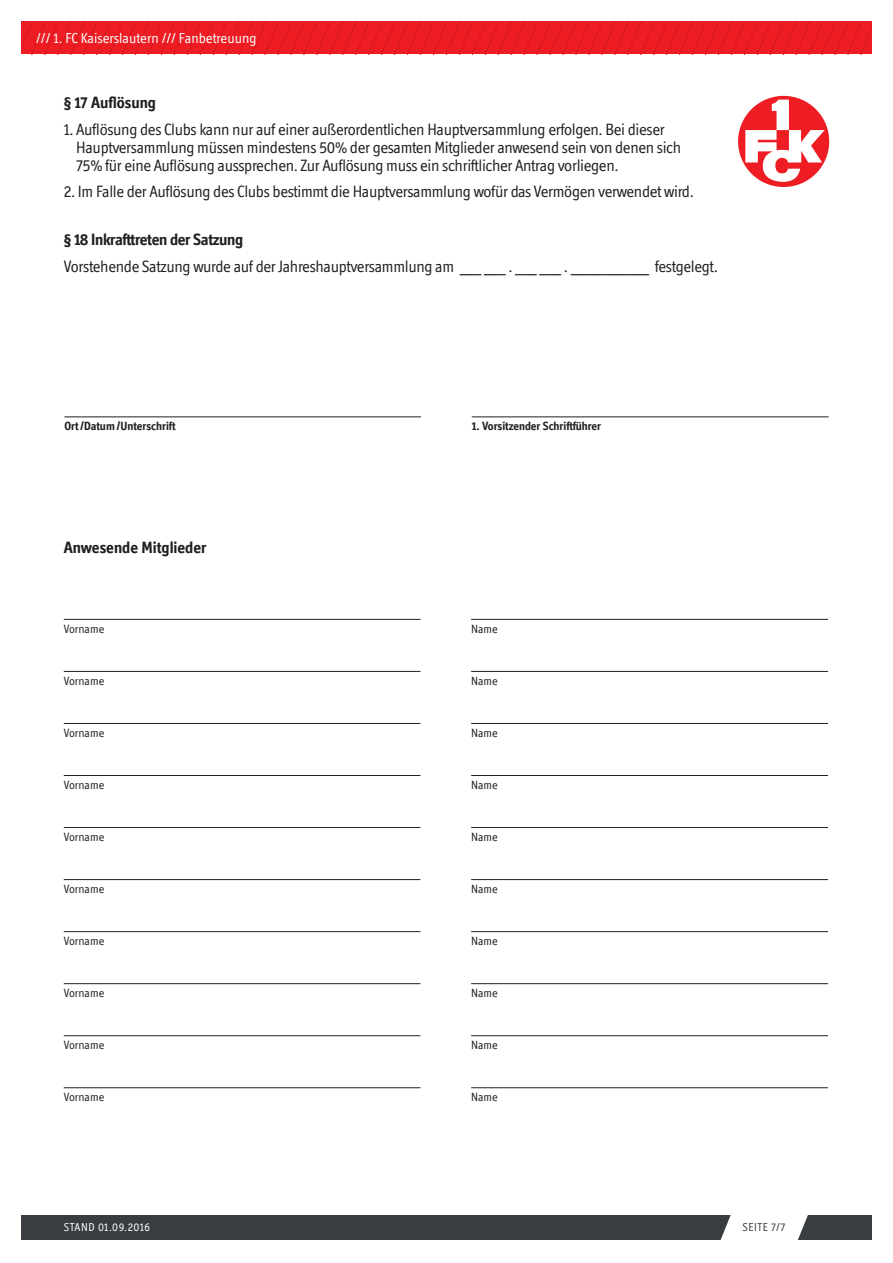
<style>
.page{position:relative;width:893px;height:1263px;background:#fff}
.page>*{position:absolute;margin:0;border:0;box-sizing:border-box;transform-origin:0 0}
.t1{font:16.5px/18px "Officina Display ITC";letter-spacing:-.02em;color:#231f20}
.t2{font:700 16.5px "Officina Display ITC";letter-spacing:-.015em;color:#231f20}
.t3{font:14.4px "Officina Display ITC";color:#fff}
.t4{font:12px "Officina Display ITC";color:#231f20}
.t5{font:700 12px "Officina Display ITC";color:#231f20}
.t6{font:11.55px "Officina Display ITC";letter-spacing:.04em;color:#fff}
.t7{font:11.55px "Officina Display ITC";letter-spacing:.05em;color:#3e3e3f}
</style>
<div class="page">
<div style="left:21px;top:1215px;width:851px;height:25px;background:#393d41"></div>
<svg style="left:720px;top:1215px;width:88px;height:25px;background:#e6e7e7"></svg>
<svg style="left:21px;top:21px;width:851px;height:33px;background:#eb1c22"></svg>
<div style="left:738px;top:96px;width:91px;height:91px;background:#ee1d23;border-radius:50%"></div>
<svg style="left:745px;top:100px;width:80px;height:82px"></svg>
<hr style="left:64px;top:416px;width:357px;height:1px;background:#231f20">
<hr style="left:472px;top:416px;width:357px;height:1px;background:#231f20">
<hr style="left:64px;top:619px;width:356px;height:1px;background:#231f20">
<hr style="left:64px;top:827px;width:356px;height:1px;background:#231f20">
<hr style="left:64px;top:723px;width:356px;height:1px;background:#231f20">
<hr style="left:64px;top:931px;width:356px;height:1px;background:#231f20">
<hr style="left:64px;top:1035px;width:356px;height:1px;background:#231f20">
<hr style="left:64px;top:671px;width:356px;height:1px;background:#231f20">
<hr style="left:64px;top:879px;width:356px;height:1px;background:#231f20">
<hr style="left:64px;top:775px;width:356px;height:1px;background:#231f20">
<hr style="left:64px;top:983px;width:356px;height:1px;background:#231f20">
<hr style="left:64px;top:1087px;width:356px;height:1px;background:#231f20">
<hr style="left:471px;top:619px;width:357px;height:1px;background:#231f20">
<hr style="left:471px;top:827px;width:357px;height:1px;background:#231f20">
<hr style="left:471px;top:723px;width:357px;height:1px;background:#231f20">
<hr style="left:471px;top:931px;width:357px;height:1px;background:#231f20">
<hr style="left:471px;top:1035px;width:357px;height:1px;background:#231f20">
<hr style="left:471px;top:671px;width:357px;height:1px;background:#231f20">
<hr style="left:471px;top:879px;width:357px;height:1px;background:#231f20">
<hr style="left:471px;top:775px;width:357px;height:1px;background:#231f20">
<hr style="left:471px;top:983px;width:357px;height:1px;background:#231f20">
<hr style="left:471px;top:1087px;width:357px;height:1px;background:#231f20">
<p class="t3" style="left:36px;top:30px;width:222px">/// 1. FC Kaiserslautern /// Fanbetreuung</p>
<p class="t2" style="left:64px;top:93px;width:94px">§ 17 Auflösung</p>
<p class="t1" style="left:76px;top:120px;width:606px;text-indent:-12px">1. Auflösung des Clubs kann nur auf einer außerordentlichen Hauptversammlung erfolgen. Bei dieser<br>Hauptversammlung müssen mindestens 50% der gesamten Mitglieder anwesend sein von denen sich<br>75% für eine Auflösung aussprechen. Zur Auflösung muss ein schriftlicher Antrag vorliegen.</p>
<p class="t1" style="left:64px;top:183px;width:632px">2. Im Falle der Auflösung des Clubs bestimmt die Hauptversammlung wofür das Vermögen verwendet wird.</p>
<p class="t2" style="left:64px;top:230px;width:181px">§ 18 Inkrafttreten der Satzung</p>
<p class="t1" style="left:64px;top:257px;width:656px">Vorstehende Satzung wurde auf der Jahreshauptversammlung am ___ ___ . ___ ___ . ___________ festgelegt.</p>
<p class="t5" style="left:64px;top:419px;width:113px">Ort/Datum/Unterschrift</p>
<p class="t5" style="left:472px;top:419px;width:131px">1. Vorsitzender Schriftführer</p>
<p class="t2" style="left:64px;top:538px;width:144px">Anwesende Mitglieder</p>
<p class="t4" style="left:64px;top:621px;width:42px">Vorname</p>
<p class="t4" style="left:471px;top:621px;width:28px">Name</p>
<p class="t4" style="left:64px;top:673px;width:42px">Vorname</p>
<p class="t4" style="left:471px;top:673px;width:28px">Name</p>
<p class="t4" style="left:64px;top:725px;width:42px">Vorname</p>
<p class="t4" style="left:471px;top:725px;width:28px">Name</p>
<p class="t4" style="left:64px;top:778px;width:42px">Vorname</p>
<p class="t4" style="left:471px;top:778px;width:28px">Name</p>
<p class="t4" style="left:64px;top:830px;width:42px">Vorname</p>
<p class="t4" style="left:471px;top:830px;width:28px">Name</p>
<p class="t4" style="left:64px;top:882px;width:42px">Vorname</p>
<p class="t4" style="left:471px;top:882px;width:28px">Name</p>
<p class="t4" style="left:64px;top:934px;width:42px">Vorname</p>
<p class="t4" style="left:471px;top:934px;width:28px">Name</p>
<p class="t4" style="left:64px;top:986px;width:42px">Vorname</p>
<p class="t4" style="left:471px;top:986px;width:28px">Name</p>
<p class="t4" style="left:64px;top:1038px;width:42px">Vorname</p>
<p class="t4" style="left:471px;top:1038px;width:28px">Name</p>
<p class="t4" style="left:64px;top:1090px;width:42px">Vorname</p>
<p class="t4" style="left:471px;top:1090px;width:28px">Name</p>
<p class="t6" style="left:64px;top:1220px;width:88px">STAND 01.09.2016</p>
<p class="t7" style="left:742px;top:1220px;width:45px">SEITE 7/7</p>
</div>
